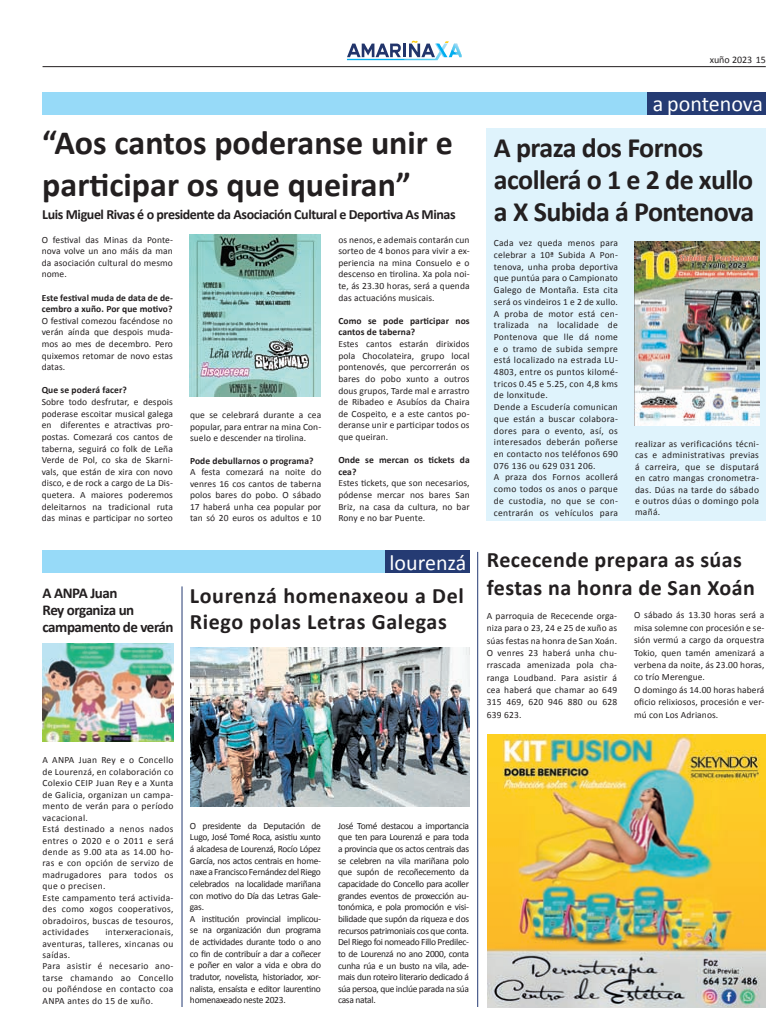
<style>
.page{position:relative;width:780px;height:1035px;background:#fff}
.page>*{position:absolute;margin:0;border:0;box-sizing:border-box;transform-origin:0 0}
.t1{font:700 34px/42px "Calibri";color:#231f20}
.t2{font:700 28px/32px "Calibri";letter-spacing:-.02em;color:#231f20}
.t3{font:700 22px/26px "Calibri";letter-spacing:.02em;color:#231f20}
.t4{font:22px "Calibri";color:#fff}
.t5{font:700 15px/17px "Calibri";letter-spacing:-.03em;color:#231f20}
.t6{font:700 14px "Calibri";letter-spacing:-.03em;color:#231f20}
.t7{font:10px "Calibri";color:#231f20}
.t8{font:9.5px/11.6px "Calibri";letter-spacing:.01em;color:#231f20;text-align:justify}
.t9{font:9.5px/11.7px "Calibri";letter-spacing:.03em;color:#231f20}
.t10{font:9.5px/11.7px "Calibri";letter-spacing:-.03em;color:#231f20}
.t11{font:700 9.5px/11.6px "Calibri";letter-spacing:.01em;color:#231f20}
</style>
<div class="page">
<hr style="left:43px;top:66px;width:722px;height:1px;background:#231f20">
<svg style="left:347px;top:41px;width:114px;height:19px"></svg>
<div style="left:43px;top:92px;width:722px;height:22px;background:#97daf8"></div>
<div style="left:647px;top:92px;width:118px;height:22px;background:#253b73"></div>
<img style="left:190px;top:234px;width:131px;height:162px">
<div style="left:486px;top:129px;width:279px;height:392px;background:#dff3fc"></div>
<div style="left:43px;top:550px;width:426px;height:22px;background:#97daf8"></div>
<div style="left:385px;top:550px;width:84px;height:22px;background:#253b73"></div>
<img style="left:190px;top:647px;width:279px;height:159px">
<img style="left:634px;top:242px;width:125px;height:184px">
<hr style="left:477px;top:552px;width:1px;height:455px;background:#253b73">
<img style="left:488px;top:735px;width:277px;height:272px">
<img style="left:43px;top:643px;width:130px;height:98px">
<hr style="left:181px;top:586px;width:1px;height:421px;background:#253b73">
<h1 class="t1" style="left:42px;top:120px;width:412px">“Aos cantos poderanse unir e participar os que queiran”</h1>
<h3 class="t6" style="left:42px;top:206px;width:415px">Luis Miguel Rivas é o presidente da Asociación Cultural e Deportiva As Minas</h3>
<p class="t8" style="left:42px;top:233px;width:133px">O festival das Minas da Ponte&shy;nova volve un ano máis da man da asociación cultural do mesmo nome.</p>
<p class="t11" style="left:42px;top:291px;width:133px">Este festival muda de data de de&shy;cembro a xuño. Por que motivo?</p>
<p class="t8" style="left:42px;top:314px;width:133px">O festival comezou facéndose no verán aínda que despois muda&shy;mos ao mes de decembro. Pero quixemos retomar de novo estas datas.</p>
<p class="t11" style="left:42px;top:384px;width:87px">Que se poderá facer?</p>
<p class="t8" style="left:42px;top:396px;width:133px">Sobre todo desfrutar, e despois poderase escoitar musical galega en diferentes e atractivas pro&shy;postas. Comezará cos cantos de taberna, seguirá co folk de Leña Verde de Pol, co ska de Skarni&shy;vals, que están de xira con novo disco, e de rock a cargo de La Dis&shy;quetera. A maiores poderemos deleitarnos na tradicional ruta das minas e participar no sorteo</p>
<h3 class="t5" style="left:43px;top:584px;width:132px">A ANPA Juan<br>Rey organiza un campamento de verán</h3>
<p class="t8" style="left:190px;top:409px;width:133px">que se celebrará durante a cea popular, para entrar na mina Con&shy;suelo e descender na tirolina.</p>
<p class="t11" style="left:190px;top:454px;width:125px">Pode debullarnos o programa?</p>
<p class="t8" style="left:190px;top:466px;width:133px">A festa comezará na noite do venres 16 cos cantos de taberna polos bares do pobo. O sábado 17 haberá unha cea popular por tan só 20 euros os adultos e 10</p>
<p class="t8" style="left:338px;top:233px;width:133px">os nenos, e ademais contarán cun sorteo de 4 bonos para vivir a ex&shy;periencia na mina Consuelo e o descenso en tirolina. Xa pola noi&shy;te, ás 23.30 horas, será a quenda das actuacións musicais.</p>
<p class="t11" style="left:338px;top:314px;width:133px">Como se pode participar nos cantos de taberna?</p>
<p class="t8" style="left:338px;top:338px;width:133px">Estes cantos estarán dirixidos pola Chocolateira, grupo local pontenovés, que percorrerán os bares do pobo xunto a outros dous grupos, Tarde mal e arrastro de Ribadeo e Asubíos da Chaira de Cospeito, e a este cantos po&shy;deranse unir e participar todos os que queiran.</p>
<p class="t11" style="left:338px;top:454px;width:133px">Onde se mercan os tickets da cea?</p>
<p class="t8" style="left:338px;top:477px;width:133px">Estes tickets, que son necesarios, pódense mercar nos bares San Briz, na casa da cultura, no bar Rony e no bar Puente.</p>
<h3 class="t4" style="left:389px;top:549px;width:78px">lourenzá</h3>
<h3 class="t3" style="left:190px;top:582px;width:276px">Lourenzá homenaxeou a Del<br>Riego polas Letras Galegas</h3>
<p class="t9" style="left:43px;top:754px;width:132px;line-height:11.4px">A ANPA Juan Rey e o Concello de Lourenzá, en colaboración co<br>Colexio CEIP Juan Rey e a Xunta de Galicia, organizan un campa&shy;mento de verán para o período vacacional.<br>Está destinado a nenos nados entres o 2020 e o 2011 e será dende as 9.00 ata as 14.00 ho&shy;ras e con opción de servizo de madrugadores para todos os que o precisen.<br>Este campamento terá activida&shy;des como xogos cooperativos, obradoiros, buscas de tesouros, actividades</p>
<p class="t9" style="left:43px;top:925px;width:132px;line-height:11.4px;text-indent:63px">interxeracionais, aventuras, talleres, xincanas ou saídas.<br>Para asistir é necesario ano&shy;tarse chamando ao Concello ou poñéndose en contacto coa<br>ANPA antes do 15 de xuño.</p>
<p class="t10" style="left:190px;top:819px;width:132px">O presidente da Deputación de<br>Lugo, José Tomé Roca, asistiu xunto á alcadesa de Lourenzá, Rocío López<br>García, nos actos centrais en home&shy;naxe a Francisco Fernández del Riego celebrados na localidade mariñana con motivo do Día das Letras Gale&shy;gas.<br>A institución provincial implicou&shy;se na organización dun programa de actividades durante todo o ano co fin de contribuír a dar a coñecer e poñer en valor a vida e obra do tradutor, novelista, historiador, xor&shy;nalista, ensaísta e editor laurentino homenaxeado neste 2023.</p>
<p class="t8" style="left:338px;top:819px;width:132px">José Tomé destacou a importancia que ten para Lourenzá e para toda a provincia que os actos centrais das se celebren na vila mariñana polo que supón de recoñecemento da capacidade do Concello para acoller grandes eventos de proxección au&shy;tonómica, e pola promoción e visi&shy;bilidade que supón da riqueza e dos recursos patrimoniais cos que conta.<br>Del Riego foi nomeado Fillo Predilec&shy;to de Lourenzá no ano 2000, conta cunha rúa e un busto na vila, ade&shy;mais dun roteiro literario dedicado á súa persoa, que inclúe parada na súa casa natal.</p>
<p class="t7" style="left:709px;top:54px;width:58px">xuño 2023 15</p>
<h3 class="t4" style="left:652px;top:90px;width:112px">a pontenova</h3>
<h2 class="t2" style="left:494px;top:131px;width:262px">A praza dos Fornos acollerá o 1 e 2 de xullo a X Subida á Pontenova</h2>
<p class="t9" style="left:494px;top:237px;width:125px">Cada vez queda menos para celebrar a 10ª Subida A Pon&shy;tenova, unha proba deportiva que puntúa para o Campionato<br>Galego de Montaña. Esta cita será os vindeiros 1 e 2 de xullo.<br>A proba de motor está cen&shy;tralizada na localidade de<br>Pontenova que lle dá nome e o tramo de subida sempre está localizado na estrada LU-<br>4803, entre os puntos kilomé&shy;tricos 0.45 e 5.25, con 4,8 kms de lonxitude.<br>Dende a Escudería comunican que están a buscar colabora&shy;dores para o evento, así, os interesados deberán poñerse en contacto nos teléfonos 690<br>076 136 ou 629 031 206.<br>A praza dos Fornos acollerá como todos os anos o parque de custodia, no que se con&shy;centrarán os vehículos para</p>
<p class="t8" style="left:635px;top:438px;width:125px">realizar as verificacións técni&shy;cas e administrativas previas á carreira, que se disputará en catro mangas cronometra&shy;das. Dúas na tarde do sábado e outros dúas o domingo pola mañá.</p>
<h3 class="t3" style="left:487px;top:544px;width:270px;line-height:28px">Rececende prepara as súas festas na honra de San Xoán</h3>
<p class="t8" style="left:486px;top:609px;width:132px;line-height:12.3px">A parroquia de Rececende orga&shy;niza para o 23, 24 e 25 de xuño as súas festas na honra de San Xoán.<br>O venres 23 haberá unha chu&shy;rrascada amenizada pola cha&shy;ranga Loudband. Para asistir á cea haberá que chamar ao 649<br>315 469, 620 946 880 ou 628<br>639 623.</p>
<p class="t8" style="left:634px;top:608px;width:132px;line-height:12.4px;text-align:left">O sábado ás 13.30 horas será a misa solemne con procesión e se&shy;sión vermú a cargo da orquestra<br>Tokio, quen tamén amenizará a verbena da noite, ás 23.00 horas, co trío Merengue.<br>O domingo ás 14.00 horas haberá oficio relixiosos, procesión e ver&shy;mú con Los Adrianos.</p>
</div>
